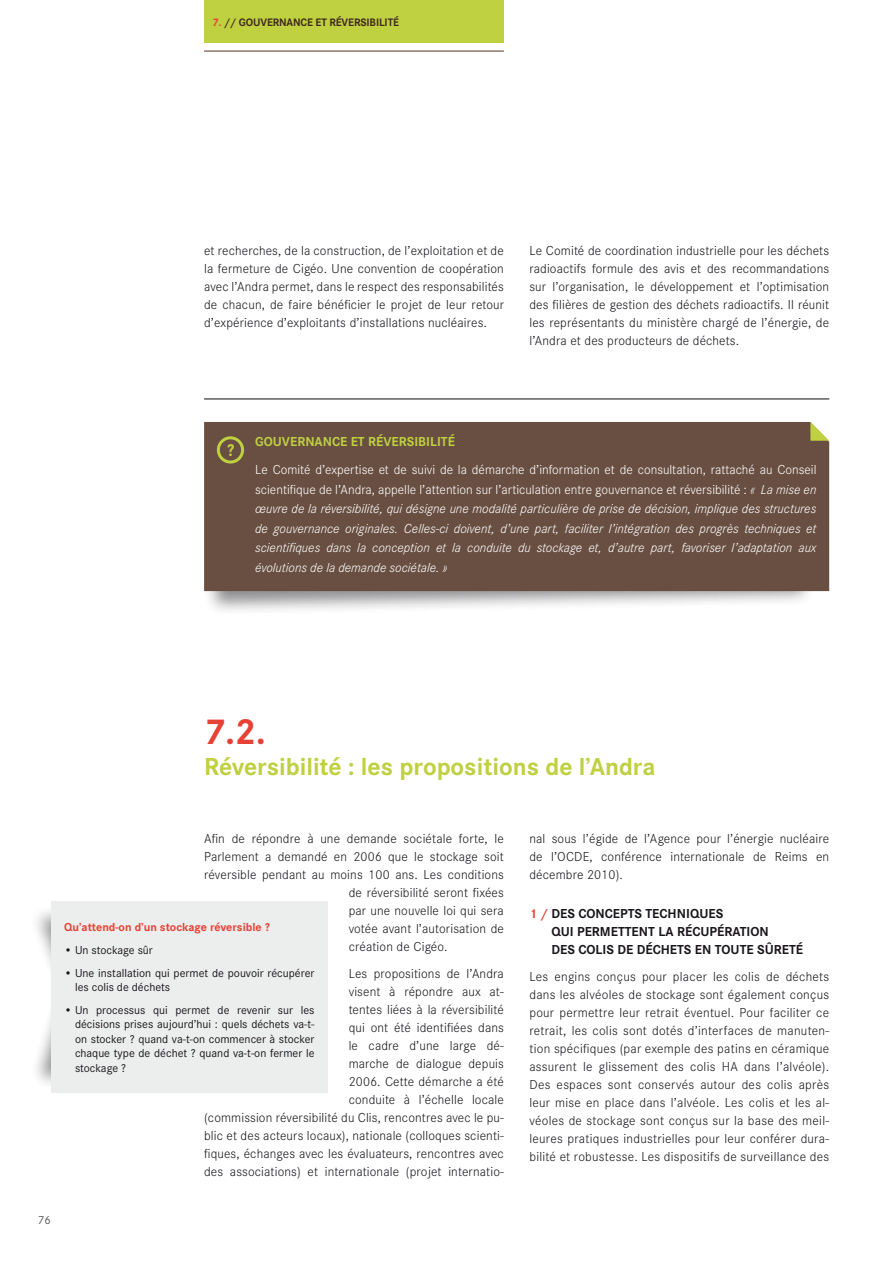
<style>
.page{position:relative;width:893px;height:1263px;background:#fff}
.page>*{position:absolute;margin:0;border:0;box-sizing:border-box;transform-origin:0 0}
.t1{font:700 37.5px "Corporate S";color:#e64135}
.t2{font:700 25.5px "Corporate S";color:#bfd041}
.t3{font:700 18px "Corporate S";color:#bfd041}
.t4{font:300 13.5px/18px "Corporate S";letter-spacing:.01em;color:#1a171c;text-align:justify}
.t5{font:italic 300 13.5px/19.5px "Corporate S";color:#fff;text-align:justify}
.t6{font:700 13.5px/18px "Corporate S";color:#1a171c}
.t7{font:700 13.5px "Corporate S";color:#bfd041}
.t8{font:12px/14.4px "Corporate S";color:#1a171c}
.t9{font:700 12px "Corporate S";color:#e64135}
.t10{font:12px "Corporate S";color:#58585a}
.t11{font:700 11.25px "Corporate S";letter-spacing:-.01em;color:#3f291e}
.s1{color:#e64135}
.s2{font-style:normal}
</style>
<div class="page">
<div style="left:203px;top:496px;width:613px;height:120px;background:#1a171c;opacity:.5"></div>
<div style="left:204px;top:422px;width:625px;height:169px;background:#694f42"></div>
<hr style="left:204px;top:398px;width:625px;height:1px;background:#1a171c">
<div style="left:217px;top:436px;width:27px;height:27px;border:3px solid #bfd041;border-radius:50%"></div>
<svg style="left:810px;top:422px;width:19px;height:19px"></svg>
<div style="left:30px;top:905px;width:229px;height:102px;background:#1a171c;opacity:.5"></div>
<div style="left:30px;top:970px;width:229px;height:120px;background:#1a171c;opacity:.5"></div>
<div style="left:51px;top:901px;width:276px;height:191px;background:#eceded"></div>
<div style="left:204px;top:0;width:300px;height:43px;background:#bfd041"></div>
<hr style="left:204px;top:50px;width:300px;height:2px;background:#90776a">
<p class="t11" style="left:213px;top:16px;width:188px"><span class="s1">7.</span> // GOUVERNANCE ET RÉVERSIBILITÉ</p>
<p class="t4" style="left:204px;top:242px;width:301px">et recherches, de la construction, de l’exploitation et de la fermeture de Cigéo. Une convention de coopération avec l’Andra permet, dans le respect des responsabilités de chacun, de faire bénéficier le projet de leur retour d’expérience d’exploitants d’installations nucléaires.</p>
<p class="t4" style="left:529px;top:242px;width:301px">Le Comité de coordination industrielle pour les déchets radioactifs formule des avis et des recommandations sur l’organisation, le développement et l’optimisation des filières de gestion des déchets radioactifs. I l réunit les représentants du ministère chargé de l’énergie, de l’Andra et des producteurs de déchets.</p>
<h3 class="t3" style="left:227px;top:440px;width:9px">?</h3>
<p class="t7" style="left:255px;top:434px;width:201px">GOUVERNANCE ET RÉVERSIBILITÉ</p>
<p class="t5" style="left:255px;top:460px;width:563px"><span class="s2">Le Comité d’expertise et de suivi de la démarche d’information et de consultation, rattaché au Conseil scientifique de l’Andra, appelle l’attention sur l’articulation entre gouvernance et réversibilité :</span> « La mise en œuvre de la réversibilité, qui désigne une modalité particulière de prise de décision, implique des structures de gouvernance originales. Celles-ci doivent, d’une part, faciliter l’intégration des progrès techniques et scientifiques dans la conception et la conduite du stockage et, d’autre part, favoriser l’adaptation aux évolutions de la demande sociétale. »</p>
<h1 class="t1" style="left:204px;top:710px;width:63px">7.2.</h1>
<h2 class="t2" style="left:204px;top:752px;width:453px">RÉVERSIBILITÉ : LES PROPOSITIONS DE L’ANDRA</h2>
<p class="t4" style="left:204px;top:830px;width:301px">Afin de répondre à une demande sociétale forte, le</p>
<p class="t4" style="left:204px;top:848px;width:301px">Parlement a demandé en 2006 que le stockage soit</p>
<p class="t4" style="left:204px;top:866px;width:301px">réversible pendant au moins 100 ans. Les conditions</p>
<p class="t4" style="left:349px;top:884px;width:157px">de réversibilité seront fixées</p>
<p class="t4" style="left:349px;top:902px;width:157px">par une nouvelle loi qui sera</p>
<p class="t4" style="left:349px;top:920px;width:157px">votée avant l’autorisation de</p>
<p class="t4" style="left:349px;top:938px;width:101px">création de Cigéo.</p>
<p class="t4" style="left:204px;top:965px;width:301px;text-align:right">Les propositions de l’Andra<br>visent à répondre aux at-<br>tentes liées à la réversibilité<br>qui ont été identifiées dans<br>le cadre d’une large dé-<br>marche de dialogue depuis<br>2006. Cette démarche a été<br>conduite à l’échelle locale<br>(commission réversibilité du Clis, rencontres avec le pu&shy;blic et des acteurs locaux), nationale (colloques scienti&shy;fiques, échanges avec les évaluateurs, rencontres avec des associations) et internationale (projet internatio-</p>
<p class="t9" style="left:64px;top:920px;width:207px">QU’ATTEND-ON D’UN STOCKAGE RÉVERSIBLE ?</p>
<p class="t8" style="left:64px;top:942px;width:90px">• Un stockage sûr</p>
<p class="t8" style="left:75px;top:965px;width:241px;text-indent:-11px">• .Une installation qui permet de pouvoir récupérer les colis de déchets</p>
<p class="t8" style="left:75px;top:1003px;width:241px;text-align:justify;text-indent:-11px">• Un processus qui permet de revenir sur les décisions prises aujourd’hui : quels déchets va-t&shy;on stocker ? quand va-t-on commencer à stocker chaque type de déchet ? quand va-t-on fermer le stockage ?</p>
<p class="t10" style="left:38px;top:1213px;width:14px">76</p>
<p class="t4" style="left:529px;top:830px;width:301px">nal sous l’égide de l’Agence pour l’énergie nucléaire de l’OCDE, conférence internationale de Reims en décembre 2010).</p>
<p class="t6" style="left:551px;top:905px;width:253px;text-indent:-22px"><span class="s1">1 /</span> DES CONCEPTS TECHNIQUES<br>QUI PERMETTENT LA RÉCUPÉRATION<br>DES COLIS DE DÉCHETS EN TOUTE SÛRETÉ</p>
<p class="t4" style="left:529px;top:968px;width:301px">Les engins conçus pour placer les colis de déchets dans les alvéoles de stockage sont également conçus pour permettre leur retrait éventuel. Pour faciliter ce retrait, les colis sont dotés d’interfaces de manuten&shy;tion spécifiques (par exemple des patins en céramique assurent le glissement des colis HA dans l’alvéole).<br>Des espaces sont conservés autour des colis après leur mise en place dans l’alvéole. Les colis et les al&shy;véoles de stockage sont conçus sur la base des meil&shy;leures pratiques industrielles pour leur conférer dura&shy;bilité et robustesse. Les dispositifs de surveillance des</p>
</div>
